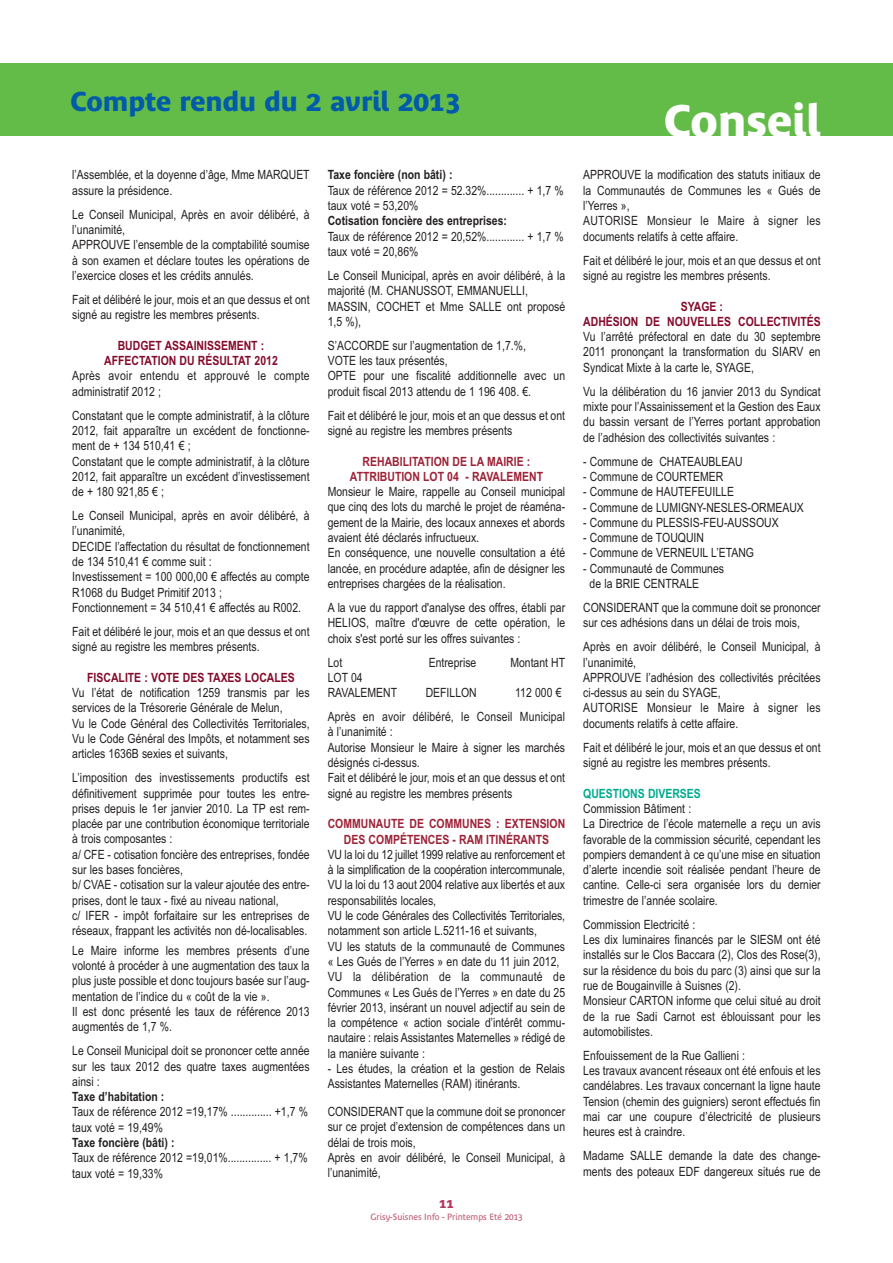
<style>
.page{position:relative;width:893px;height:1263px;background:#fff}
.page>*{position:absolute;margin:0;border:0;box-sizing:border-box;transform-origin:0 0}
.t1{font:700 45px "Bienvenue Beta";color:#fff}
.t2{font:700 27px "Bienvenue Beta";color:#015ba9}
.t3{font:12.75px/15.3px "Arial Narrow";color:#231f20}
.t4{font:700 12.75px/15.3px "Arial Narrow";color:#840a2b;text-align:center}
.t5{font:700 12.75px/15.3px "Arial Narrow";color:#9d2237;text-align:center}
.t6{font:700 12.75px "Arial Narrow";color:#231f20}
.t7{font:12.75px/15.3px "Arial Narrow";letter-spacing:.02em;color:#231f20}
.t8{font:700 12.75px "Arial Narrow";color:#00ab91}
.t9{font:700 12.75px "Bienvenue Beta";color:#b53761}
.t10{font:9px "Bienvenue Beta";color:#c15f76}
</style>
<div class="page">
<div style="left:0;top:64px;width:893px;height:72px;background:#63bc48"></div>
<h2 class="t2" style="left:70px;top:90px;width:392px">Compte rendu du 2 avril 2013</h2>
<p class="t3" style="left:72px;top:168px;width:239px">l’Assemblée, et la doyenne d’âge, Mme MARQUET assure la présidence.</p>
<p class="t3" style="left:72px;top:208px;width:239px">Le Conseil Municipal, Après en avoir délibéré, à l’unanimité,<br>APPROUVE l’ensemble de la comptabilité soumise à son examen et déclare toutes les opérations de l’exercice closes et les crédits annulés.</p>
<p class="t3" style="left:72px;top:293px;width:239px">Fait et délibéré le jour, mois et an que dessus et ont signé au registre les membres présents.</p>
<p class="t4" style="left:104px;top:339px;width:175px">BUDGET ASSAINISSEMENT :<br>AFFECTATION DU RÉSULTAT 2012</p>
<p class="t7" style="left:72px;top:369px;width:239px">Après avoir entendu et approuvé le compte administratif 2012 ;</p>
<p class="t3" style="left:72px;top:409px;width:239px">Constatant que le compte administratif, à la clôture 2012, fait apparaître un excédent de fonctionne&shy;ment de + 134 510,41 € ;<br>Constatant que le compte administratif, à la clôture 2012, fait apparaître un excédent d’investissement de + 180 921,85 € ;</p>
<p class="t3" style="left:72px;top:509px;width:239px">Le Conseil Municipal, après en avoir délibéré, à l’unanimité,<br>DECIDE l’affectation du résultat de fonctionnement de 134 510,41 € comme suit :<br>Investissement = 100 000,00 € affectés au compte R1068 du Budget Primitif 2013 ;<br>Fonctionnement = 34 510,41 € affectés au R002.</p>
<p class="t3" style="left:72px;top:625px;width:239px">Fait et délibéré le jour, mois et an que dessus et ont signé au registre les membres présents.</p>
<p class="t4" style="left:87px;top:671px;width:209px">FISCALITE : VOTE DES TAXES LOCALES</p>
<p class="t3" style="left:72px;top:686px;width:239px">Vu l’état de notification 1259 transmis par les services de la Trésorerie Générale de Melun,<br>Vu le Code Général des Collectivités Territoriales, Vu le Code Général des Impôts, et notamment ses articles 1636B sexies et suivants,</p>
<p class="t3" style="left:72px;top:771px;width:239px">L’imposition des investissements productifs est définitivement supprimée pour toutes les entre&shy;prises depuis le 1er janvier 2010. La TP est rem&shy;placée par une contribution économique territoriale à trois composantes :<br>a/ CFE - cotisation foncière des entreprises, fondée sur les bases foncières,<br>b/ CVAE - cotisation sur la valeur ajoutée des entre&shy;prises, dont le taux - fixé au niveau national,<br>c/ IFER - impôt forfaitaire sur les entreprises de réseaux, frappant les activités non dé-localisables.</p>
<p class="t3" style="left:72px;top:944px;width:239px">Le Maire informe les membres présents d’une volonté à procéder à une augmentation des taux la plus juste possible et donc toujours basée sur l’aug&shy;mentation de l’indice du « coût de la vie ».<br>Il est donc présenté les taux de référence 2013 augmentés de 1,7 %.</p>
<p class="t3" style="left:72px;top:1044px;width:239px;text-align:justify">Le Conseil Municipal doit se prononcer cette année sur les taux 2012 des quatre taxes augmentées ainsi :</p>
<p class="t6" style="left:72px;top:1092px;width:94px">Taxe d’habitation :</p>
<p class="t3" style="left:72px;top:1105px;width:237px">Taux de référence 2012 =19,17% .............. +1,7 % taux voté = 19,49%</p>
<p class="t6" style="left:72px;top:1138px;width:104px">Taxe foncière (bâti) :</p>
<p class="t3" style="left:72px;top:1151px;width:237px">Taux de référence 2012 =19,01%............... + 1,7% taux voté = 19,33%</p>
<p class="t6" style="left:328px;top:170px;width:126px">Taxe foncière (non bâti) :</p>
<p class="t3" style="left:328px;top:184px;width:238px">Taux de référence 2012 = 52.32%............. + 1,7 % taux voté = 53,20%</p>
<p class="t6" style="left:328px;top:216px;width:181px">Cotisation foncière des entreprises:</p>
<p class="t3" style="left:328px;top:230px;width:238px">Taux de référence 2012 = 20,52%............. + 1,7 % taux voté = 20,86%</p>
<p class="t3" style="left:328px;top:269px;width:239px">Le Conseil Municipal, après en avoir délibéré, à la majorité (M. CHANUSSOT, EMMANUELLI, MASSIN, COCHET et Mme SALLE ont proposé 1,5 %),</p>
<p class="t3" style="left:328px;top:339px;width:239px">S’ACCORDE sur l’augmentation de 1,7.%,<br>VOTE les taux présentés,<br>OPTE pour une fiscalité additionnelle avec un produit fiscal 2013 attendu de 1 196 408. €.</p>
<p class="t3" style="left:328px;top:409px;width:239px">Fait et délibéré le jour, mois et an que dessus et ont signé au registre les membres présents</p>
<p class="t5" style="left:350px;top:455px;width:195px">REHABILITATION DE LA MAIRIE :<br>ATTRIBUTION LOT 04 - RAVALEMENT</p>
<p class="t3" style="left:328px;top:485px;width:239px">Monsieur le Maire, rappelle au Conseil municipal que cinq des lots du marché le projet de réaména&shy;gement de la Mairie, des locaux annexes et abords avaient été déclarés infructueux.<br>En conséquence, une nouvelle consultation a été lancée, en procédure adaptée, afin de désigner les entreprises chargées de la réalisation.</p>
<p class="t3" style="left:328px;top:601px;width:239px;text-align:justify">A la vue du rapport d'analyse des offres, établi par HELIOS, maître d'œuvre de cette opération, le choix s'est porté sur les offres suivantes :</p>
<p class="t3" style="left:328px;top:656px;width:16px">Lot</p>
<p class="t3" style="left:429px;top:656px;width:49px">Entreprise</p>
<p class="t3" style="left:510px;top:656px;width:56px">Montant HT</p>
<p class="t3" style="left:328px;top:671px;width:71px">LOT 04<br>RAVALEMENT</p>
<p class="t3" style="left:426px;top:686px;width:53px">DEFILLON</p>
<p class="t3" style="left:328px;top:682px;width:239px;line-height:24px;text-align:right">112 000 €<br>Après en avoir délibéré, le Conseil Municipal</p>
<p class="t3" style="left:328px;top:725px;width:239px">à l’unanimité :<br>Autorise Monsieur le Maire à signer les marchés désignés ci-dessus.<br>Fait et délibéré le jour, mois et an que dessus et ont signé au registre les membres présents</p>
<p class="t5" style="left:328px;top:817px;width:239px">COMMUNAUTE DE COMMUNES : EXTENSION<br>DES COMPÉTENCES - RAM ITINÉRANTS</p>
<p class="t3" style="left:328px;top:848px;width:239px">VU la loi du 12 juillet 1999 relative au renforcement et à la simplification de la coopération intercommunale, VU la loi du 13 aout 2004 relative aux libertés et aux responsabilités locales,<br>VU le code Générales des Collectivités Territoriales, notamment son article L.5211-16 et suivants,<br>VU les statuts de la communauté de Communes « Les Gués de l’Yerres » en date du 11 juin 2012, VU la délibération de la communauté de Communes « Les Gués de l’Yerres » en date du 25 février 2013, insérant un nouvel adjectif au sein de la compétence « action sociale d’intérêt commu&shy;nautaire : relais Assistantes Maternelles » rédigé de la manière suivante :</p>
<p class="t3" style="left:328px;top:1062px;width:239px">- Les études, la création et la gestion de Relais<br>Assistantes Maternelles (RAM) itinérants.</p>
<p class="t3" style="left:328px;top:1105px;width:239px">CONSIDERANT que la commune doit se prononcer sur ce projet d’extension de compétences dans un délai de trois mois,<br>Après en avoir délibéré, le Conseil Municipal, à l’unanimité,</p>
<p class="t9" style="left:439px;top:1198px;width:16px">11</p>
<p class="t10" style="left:370px;top:1213px;width:154px">Grisy-Suisnes Info - Printemps Eté 2013</p>
<h1 class="t1" style="left:663px;top:102px;width:159px">Conseil</h1>
<p class="t3" style="left:583px;top:169px;width:239px">APPROUVE la modification des statuts initiaux de la Communautés de Communes les « Gués de l’Yerres »,<br>AUTORISE Monsieur le Maire à signer les documents relatifs à cette affaire.</p>
<p class="t3" style="left:583px;top:254px;width:239px">Fait et délibéré le jour, mois et an que dessus et ont signé au registre les membres présents.</p>
<p class="t4" style="left:583px;top:300px;width:239px">SYAGE :<br>ADHÉSION DE NOUVELLES COLLECTIVITÉS</p>
<p class="t3" style="left:583px;top:330px;width:239px;text-align:justify">Vu l’arrêté préfectoral en date du 30 septembre 2011 prononçant la transformation du SIARV en Syndicat Mixte à la carte le, SYAGE,</p>
<p class="t3" style="left:583px;top:385px;width:239px;text-align:justify">Vu la délibération du 16 janvier 2013 du Syndicat mixte pour l’Assainissement et la Gestion des Eaux du bassin versant de l’Yerres portant approbation de l’adhésion des collectivités suivantes :</p>
<p class="t3" style="left:583px;top:455px;width:161px">- Commune de CHATEAUBLEAU</p>
<p class="t3" style="left:583px;top:470px;width:142px">- Commune de COURTEMER</p>
<p class="t3" style="left:583px;top:485px;width:152px">- Commune de HAUTEFEUILLE</p>
<p class="t3" style="left:583px;top:501px;width:222px">- Commune de LUMIGNY-NESLES-ORMEAUX</p>
<p class="t3" style="left:583px;top:516px;width:197px">- Commune du PLESSIS-FEU-AUSSOUX</p>
<p class="t3" style="left:583px;top:531px;width:122px">- Commune de TOUQUIN</p>
<p class="t3" style="left:583px;top:546px;width:172px">- Commune de VERNEUIL L’ETANG</p>
<p class="t3" style="left:590px;top:562px;width:136px;text-indent:-6px">- Communauté de Communes de la BRIE CENTRALE</p>
<p class="t3" style="left:583px;top:601px;width:239px">CONSIDERANT que la commune doit se prononcer sur ces adhésions dans un délai de trois mois,</p>
<p class="t3" style="left:583px;top:640px;width:239px">Après en avoir délibéré, le Conseil Municipal, à l’unanimité,<br>APPROUVE l’adhésion des collectivités précitées ci-dessus au sein du SYAGE,<br>AUTORISE Monsieur le Maire à signer les documents relatifs à cette affaire.</p>
<p class="t3" style="left:583px;top:741px;width:239px">Fait et délibéré le jour, mois et an que dessus et ont signé au registre les membres présents.</p>
<p class="t8" style="left:583px;top:788px;width:119px">QUESTIONS DIVERSES</p>
<p class="t3" style="left:583px;top:802px;width:239px">Commission Bâtiment :<br>La Directrice de l’école maternelle a reçu un avis favorable de la commission sécurité, cependant les pompiers demandent à ce qu’une mise en situation d’alerte incendie soit réalisée pendant l’heure de cantine. Celle-ci sera organisée lors du dernier trimestre de l’année scolaire.</p>
<p class="t3" style="left:583px;top:918px;width:239px">Commission Electricité :<br>Les dix luminaires financés par le SIESM ont été installés sur le Clos Baccara (2), Clos des Rose(3), sur la résidence du bois du parc (3) ainsi que sur la rue de Bougainville à Suisnes (2).<br>Monsieur CARTON informe que celui situé au droit de la rue Sadi Carnot est éblouissant pour les automobilistes.</p>
<p class="t3" style="left:583px;top:1049px;width:239px">Enfouissement de la Rue Gallieni :<br>Les travaux avancent réseaux ont été enfouis et les candélabres. Les travaux concernant la ligne haute Tension (chemin des guigniers) seront effectués fin mai car une coupure d’électricité de plusieurs heures est à craindre.</p>
<p class="t3" style="left:583px;top:1149px;width:239px">Madame SALLE demande la date des change&shy;ments des poteaux EDF dangereux situés rue de</p>
</div>
